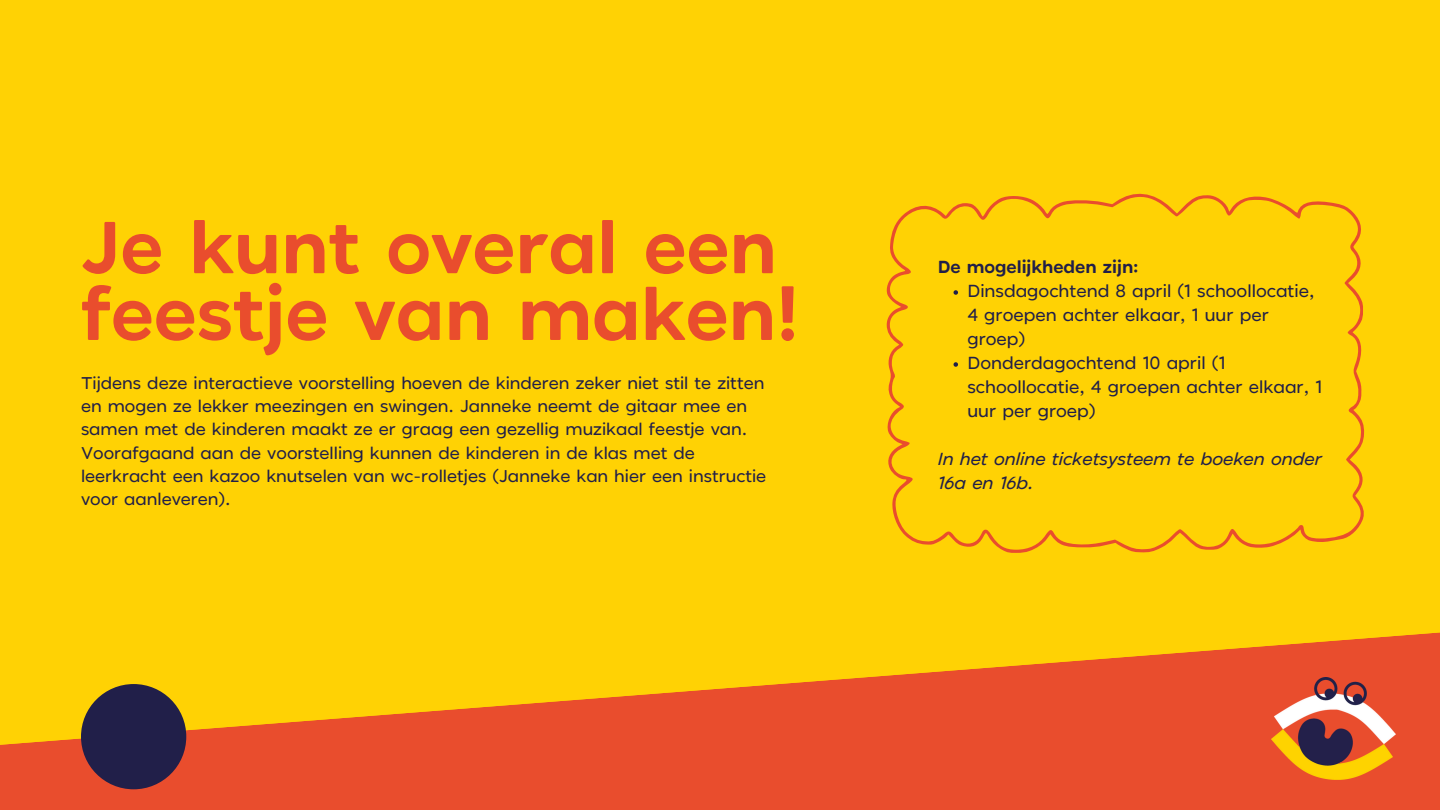
<style>
.page{position:relative;width:1440px;height:810px;background:#ffd204}
.page>*{position:absolute;margin:0;border:0;box-sizing:border-box;transform-origin:0 0}
.t1{font:700 73.3px/66.8px "JT Marnie";color:#e94d2d}
.t2{font:500 17.4px/24px "JT Marnie";color:#211f49}
.t3{font:italic 500 17.4px/24px "JT Marnie";color:#211f49}
.t4{font:700 17.4px "JT Marnie";color:#211f49}
.t5{font:500 17px/23.2px "JT Marnie";color:#211f49}
</style>
<div class="page">
<svg style="left:0;top:632px;width:1440px;height:178px;fill:#e94d2d"></svg>
<div style="left:81px;top:684px;width:105px;height:105px;background:#211f49;border-radius:50%"></div>
<svg style="left:886px;top:193px;width:478px;height:360px"></svg>
<svg style="left:954px;top:290px;width:4px;height:5px"></svg>
<svg style="left:954px;top:362px;width:4px;height:5px"></svg>
<img style="left:1271px;top:678px;width:125px;height:102px">
<h1 class="t1" style="left:81px;top:218px;width:720px">Je kunt overal een feestje van maken!</h1>
<p class="t5" style="left:81px;top:372px;width:685px">Tijdens deze interactieve voorstelling hoeven de kinderen zeker niet stil te zitten en mogen ze lekker meezingen en swingen. Janneke neemt de gitaar mee en samen met de kinderen maakt ze er graag een gezellig muzikaal feestje van.</p>
<p class="t5" style="left:81px;top:442px;width:687px">Voorafgaand aan de voorstelling kunnen de kinderen in de klas met de leerkracht een kazoo knutselen van wc-rolletjes (Janneke kan hier een instructie voor aanleveren).</p>
<p class="t4" style="left:938px;top:259px;width:202px">De mogelijkheden zijn:</p>
<h2 class="t2" style="left:967px;top:280px;width:349px">Dinsdagochtend 8 april (1 schoollocatie,<br>4 groepen achter elkaar, 1 uur per groep)</h2>
<p class="t2" style="left:967px;top:352px;width:356px">Donderdagochtend 10 april (1 schoollocatie, 4 groepen achter elkaar, 1 uur per groep)</p>
<p class="t3" style="left:938px;top:448px;width:386px">In het online ticketsysteem te boeken onder<br>16a en 16b.</p>
</div>
